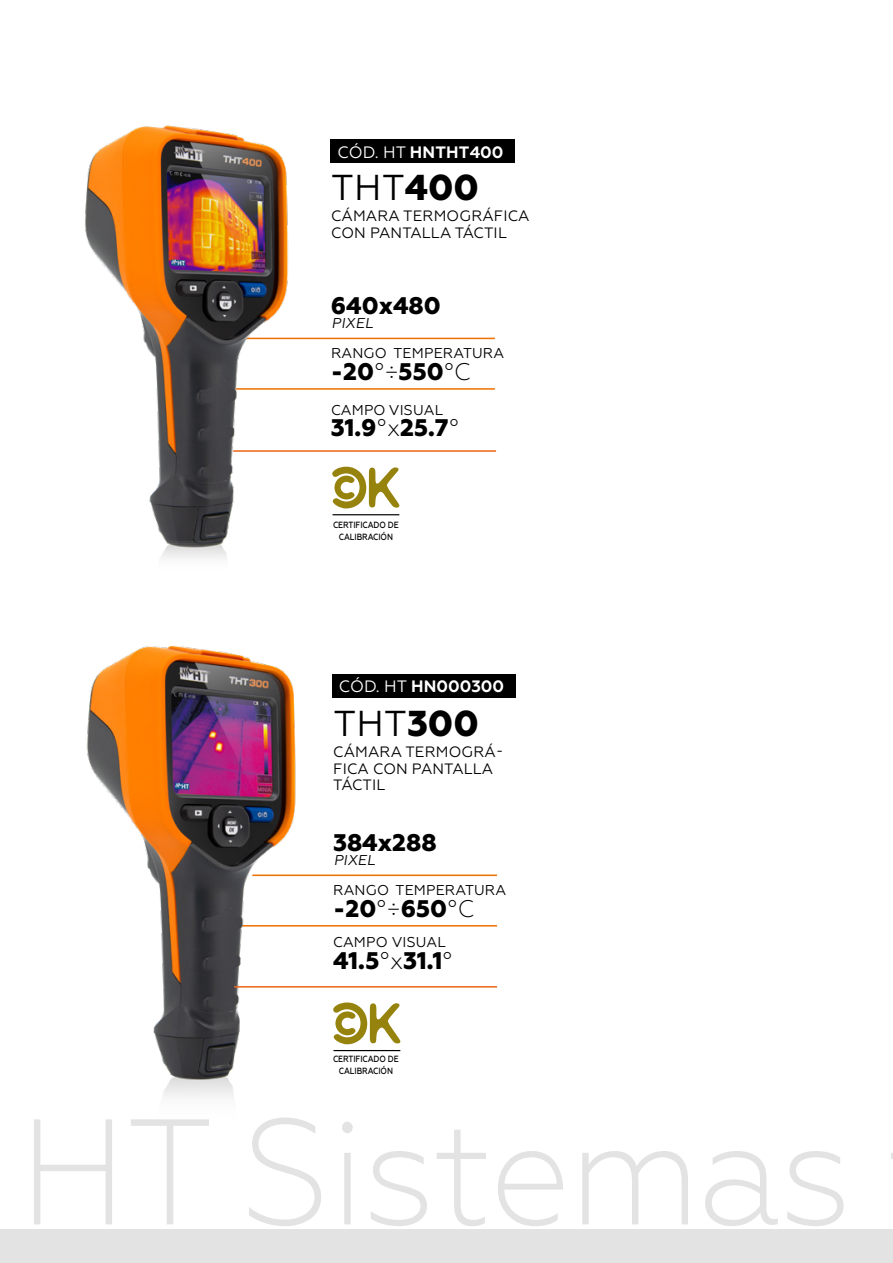
<style>
.page{position:relative;width:893px;height:1263px;background:#fff}
.page>*{position:absolute;margin:0;border:0;box-sizing:border-box;transform-origin:0 0}
.t1{font:300 150px "Geometria";letter-spacing:-.01em;color:#e3e3e3;scale:.95 1}
.t2{font:36px "Geometria";letter-spacing:.01em;color:#000}
.t3{font:800 24px "Geometria";color:#000}
.t4{font:700 16.5px "Geometria";letter-spacing:.005em;color:#fff}
.t5{font:15px/16.5px "Geometria";letter-spacing:.01em;color:#000}
.t6{font:14.25px "Geometria";letter-spacing:.01em;color:#000}
.t7{font:italic 14.25px "Geometria";letter-spacing:.01em;color:#000}
.t8{font:500 9px/12px "Geometria";letter-spacing:-.01em;color:#000;text-align:center;scale:.86 1}
.s1{font-weight:400}
.s2{font-weight:800}
.s3{font-weight:300}
</style>
<div class="page">
<div style="left:0;top:1229px;width:893px;height:34px;background:#e3e3e3"></div>
<div style="left:332px;top:674px;width:183px;height:23px;background:#000"></div>
<hr style="left:252px;top:874px;width:245px;height:2px;background:#ee7203">
<hr style="left:234px;top:925px;width:263px;height:1px;background:#ee7203">
<img style="left:86px;top:646px;width:246px;height:451px">
<div style="left:330px;top:140px;width:185px;height:23px;background:#000"></div>
<hr style="left:214px;top:338px;width:281px;height:1px;background:#ee7203">
<hr style="left:232px;top:388px;width:263px;height:2px;background:#ee7203">
<hr style="left:234px;top:986px;width:263px;height:1px;background:#ec671a">
<hr style="left:233px;top:450px;width:263px;height:2px;background:#ec671a">
<svg style="left:333px;top:1002px;width:67px;height:42px"></svg>
<hr style="left:333px;top:1050px;width:67px;height:1px;background:#000">
<svg style="left:332px;top:467px;width:67px;height:41px"></svg>
<hr style="left:333px;top:514px;width:66px;height:1px;background:#000">
<img style="left:85px;top:125px;width:218px;height:433px">
<p class="t4" style="left:337px;top:142px;width:168px"><span class="s1">CÓD. HT</span> HNTHT400</p>
<p class="t2" style="left:331px;top:166px;width:149px">THT<span class="s2">400</span></p>
<p class="t5" style="left:331px;top:208px;width:200px">CÁMARA TERMOGRÁFICA<br>CON PANTALLA TÁCTIL</p>
<p class="t3" style="left:331px;top:292px;width:111px">640x480</p>
<p class="t7" style="left:332px;top:315px;width:43px">PIXEL</p>
<p class="t6" style="left:331px;top:345px;width:175px">RANGO TEMPERATURA</p>
<p class="t3" style="left:331px;top:357px;width:142px">-20<span class="s3">°÷</span>550<span class="s3">°C</span></p>
<p class="t3" style="left:331px;top:413px;width:130px">31.9<span class="s3">°x</span>25.7<span class="s3">°</span></p>
<p class="t6" style="left:331px;top:401px;width:114px">CAMPO VISUAL</p>
<p class="t8" style="left:333px;top:519px;width:78px">CERTIFICADO DE<br>CALIBRACIÓN</p>
<p class="t4" style="left:339px;top:676px;width:167px"><span class="s1">CÓD. HT</span> HN000300</p>
<p class="t2" style="left:333px;top:702px;width:147px">THT<span class="s2">300</span></p>
<p class="t5" style="left:333px;top:744px;width:171px">CÁMARA TERMOGRÁ-<br>FICA CON PANTALLA<br>TÁCTIL</p>
<p class="t3" style="left:333px;top:829px;width:105px">384x288</p>
<p class="t7" style="left:334px;top:851px;width:43px">PIXEL</p>
<p class="t6" style="left:333px;top:882px;width:175px">RANGO TEMPERATURA</p>
<p class="t3" style="left:333px;top:894px;width:143px">-20<span class="s3">°÷</span>650<span class="s3">°C</span></p>
<p class="t3" style="left:333px;top:946px;width:121px">41.5<span class="s3">°x</span>31.1<span class="s3">°</span></p>
<p class="t6" style="left:333px;top:934px;width:114px">CAMPO VISUAL</p>
<p class="t8" style="left:333px;top:1053px;width:78px">CERTIFICADO DE<br>CALIBRACIÓN</p>
<h1 class="t1" style="left:19px;top:1086px;width:878px">HT Sistemas</h1>
</div>
